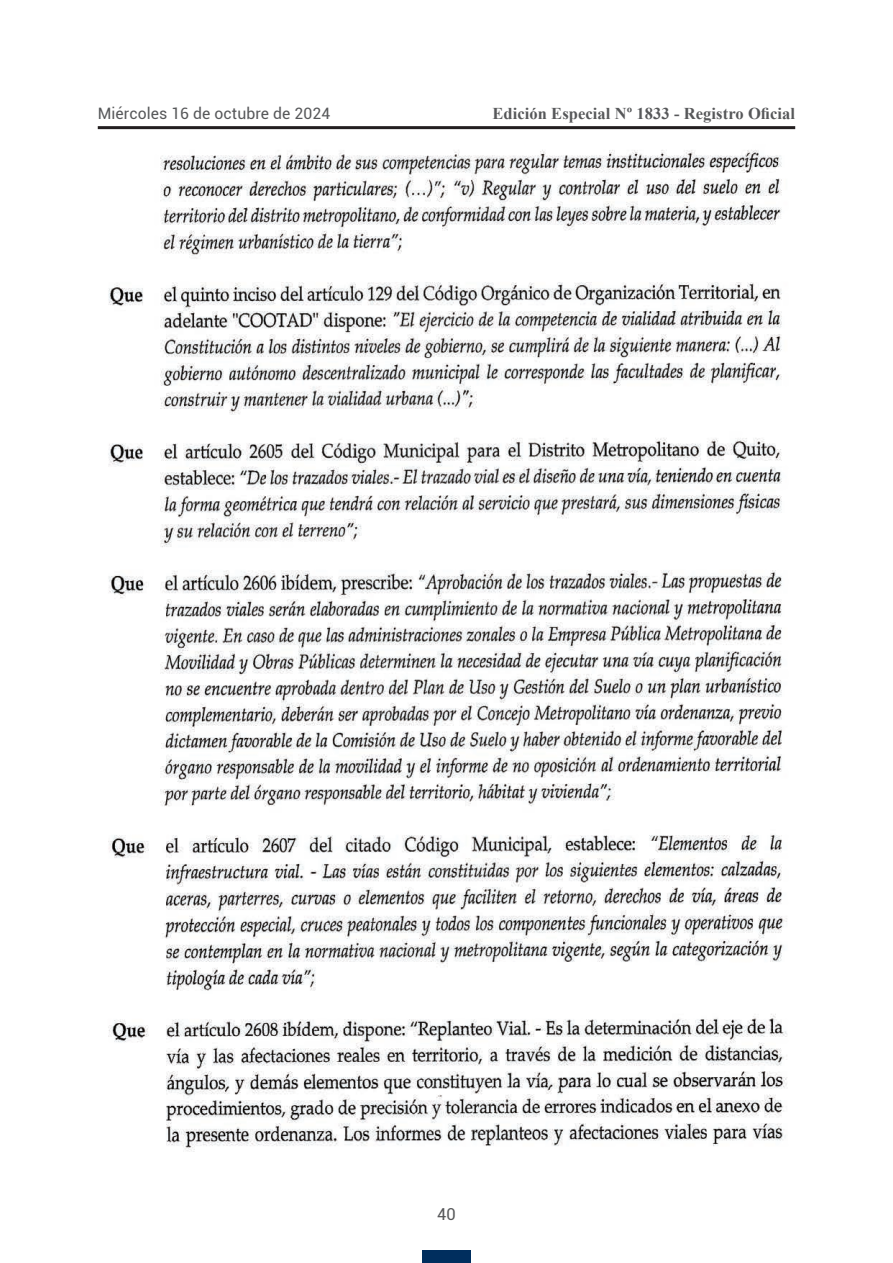
<style>
.page{position:relative;width:893px;height:1263px;background:#fff}
.page>*{position:absolute;margin:0;border:0;box-sizing:border-box;transform-origin:0 0}
.t1{font:700 16.5px "Times New Roman";letter-spacing:.005em;color:#57585a}
.t2{font:16.5px "Roboto";color:#57585a}
.t3{font:15.75px "Roboto";letter-spacing:.005em;color:#57585a}
</style>
<div class="page">
<hr style="left:98px;top:126px;width:697px;height:3px;background:#231f20">
<div style="left:422px;top:1250px;width:49px;height:13px;background:#002e5e"></div>
<img style="left:108px;top:150px;width:679px;height:1002px">
<p class="t3" style="left:98px;top:105px;width:234px">Miércoles 16 de octubre de 2024</p>
<p class="t1" style="left:492px;top:104px;width:304px">Edición Especial Nº 1833 - Registro Oficial</p>
<p class="t2" style="left:437px;top:1205px;width:20px">40</p>
</div>
